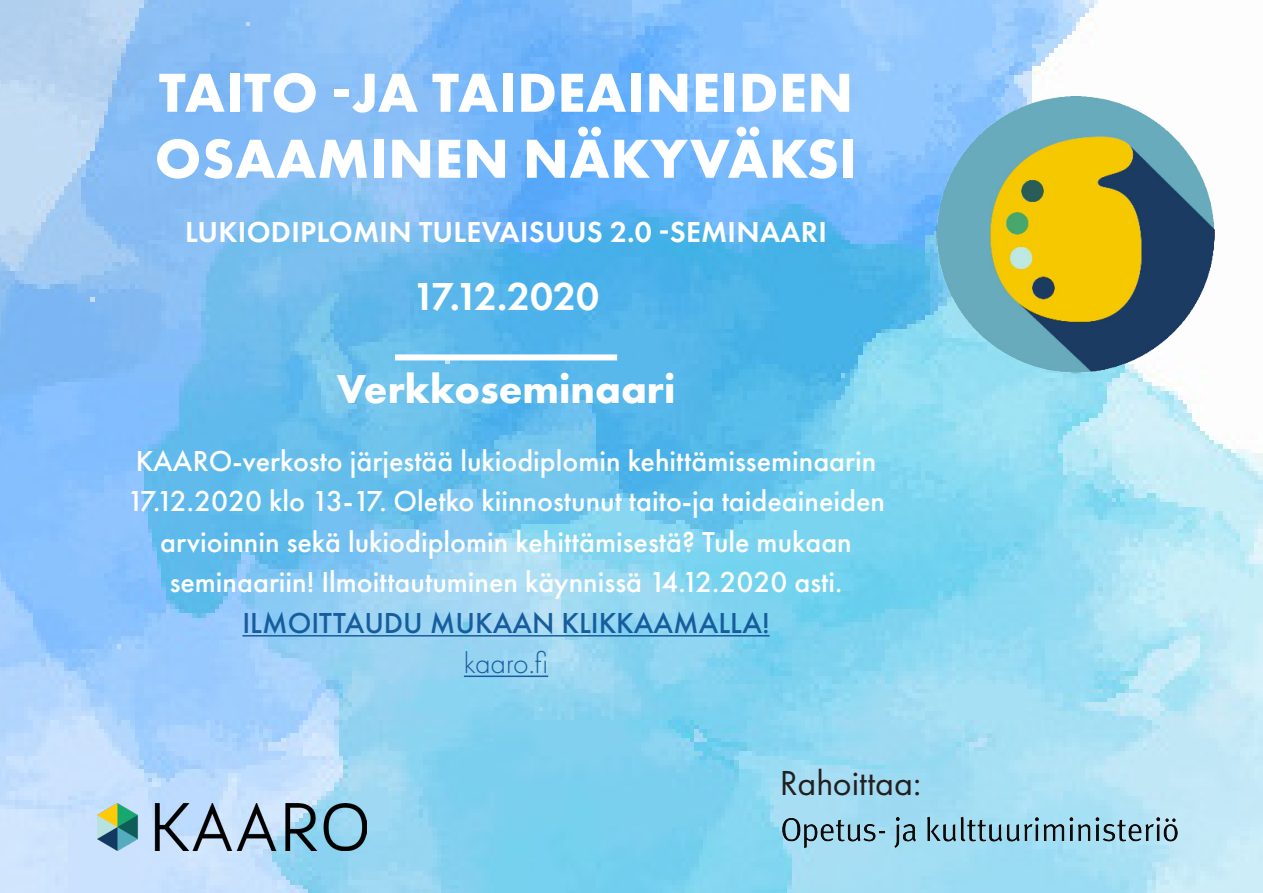
<style>
.page{position:relative;width:1263px;height:893px;background:#fff}
.page>*{position:absolute;margin:0;border:0;box-sizing:border-box;transform-origin:0 0}
.Logo_Text{font:700 57px "Futura PT";letter-spacing:.01em;color:#fff}
.t1{font:700 42px "Futura PT";color:#fff}
.Logo_Text-2{font:600 40.5px "Futura PT";color:#fff}
.t2{font:36px "Futura PT";color:#231f20}
.t3{font:500 30px/40.5px "Futura PT";color:#fff;text-align:center}
.Logo_Text-3{font:600 30px "Futura PT";letter-spacing:.01em;color:#fff}
.t4{font:500 30px "Futura PT";color:#175d9e}
.t5{font:300 30px "Futura PT";letter-spacing:-.01em;color:#175d9e}
</style>
<div class="page">
<img style="left:0;top:0;width:1263px;height:893px">
<hr style="left:242px;top:635px;width:528px;height:1px;background:#175d9e">
<hr style="left:464px;top:675px;width:84px;height:2px;background:#175d9e">
<div style="left:395px;top:354px;width:222px;height:6px;background:#fff"></div>
<img style="left:98px;top:803px;width:268px;height:47px">
<img style="left:780px;top:814px;width:400px;height:36px">
<img style="left:891px;top:68px;width:344px;height:334px">
<p class="Logo_Text" style="left:159px;top:56px;width:696px">TAITO -JA TAIDEAINEIDEN</p>
<p class="Logo_Text" style="left:155px;top:122px;width:704px">OSAAMINEN NÄKYVÄKSI</p>
<p class="Logo_Text-3" style="left:185px;top:213px;width:643px">LUKIODIPLOMIN TULEVAISUUS 2.0 -SEMINAARI</p>
<p class="Logo_Text-2" style="left:413px;top:271px;width:188px">17.12.2020</p>
<p class="t1" style="left:337px;top:362px;width:340px">Verkkoseminaari</p>
<p class="t3" style="left:127px;top:441px;width:759px">KAARO-verkosto järjestää lukiodiplomin kehittämisseminaarin 17.12.2020 klo 13-17. Oletko kiinnostunut taito-ja taideaineiden arvioinnin sekä lukiodiplomin kehittämisestä? Tule mukaan seminaariin! Ilmoittautuminen käynnissä 14.12.2020 asti.</p>
<p class="t4" style="left:242px;top:605px;width:529px">ILMOITTAUDU MUKAAN KLIKKAAMALLA!</p>
<p class="t5" style="left:464px;top:646px;width:86px">kaaro.fi</p>
<p class="t2" style="left:780px;top:761px;width:143px">Rahoittaa:</p>
</div>
